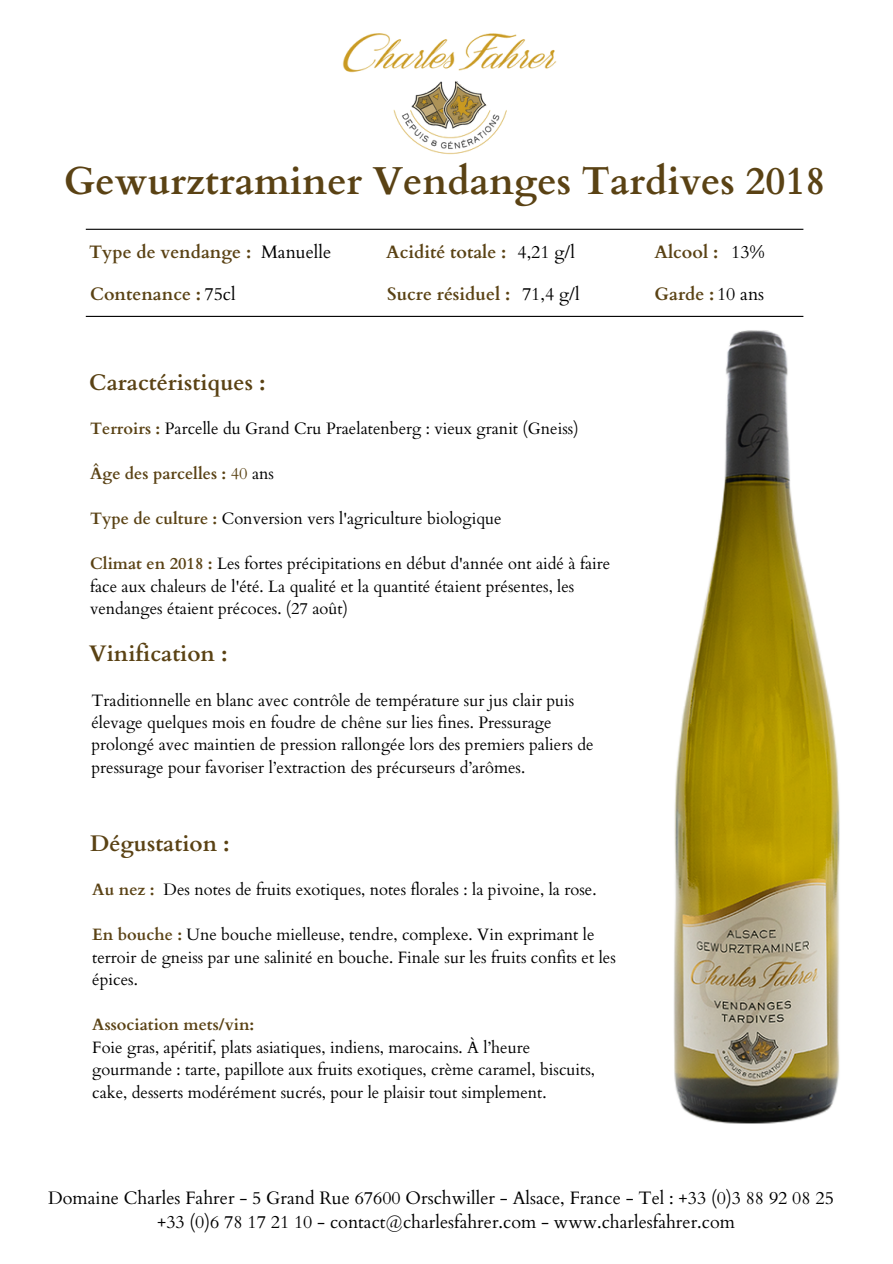
<style>
.page{position:relative;width:893px;height:1264px;background:#fff}
.page>*{position:absolute;margin:0;border:0;box-sizing:border-box;transform-origin:0 0}
.t1{font:700 39px "Cardo";color:#5a4214}
.t2{font:700 22.5px "Cardo";color:#5a4214}
.t3{font:18px/24.8px "Cardo";color:#000;text-align:center}
.t4{font:700 18px "Cardo";color:#5a4214}
.t5{font:16.5px/22.5px "Cardo";color:#000}
.t6{font:700 16.5px "Cardo";color:#5a4214}
.s1{font-weight:400;color:#000}
.s2{font-weight:700;color:#5a4214}
.s3{font-weight:400}
</style>
<div class="page">
<img style="left:333px;top:315px;width:507px;height:809px">
<hr style="left:86px;top:229px;width:717px;height:1px;background:#000">
<hr style="left:86px;top:316px;width:717px;height:1px;background:#000">
<img style="left:342px;top:33px;width:215px;height:122px">
<h1 class="t1" style="left:64px;top:156px;width:762px">Gewurztraminer Vendanges Tardives 2018</h1>
<p class="t4" style="left:89px;top:240px;width:164px">Type de vendange :</p>
<p class="t4" style="left:386px;top:240px;width:122px">Acidité totale :</p>
<p class="t4" style="left:654px;top:240px;width:65px">Alcool :</p>
<p class="t4" style="left:387px;top:282px;width:125px">Sucre résiduel :</p>
<p class="t4" style="left:654px;top:282px;width:111px">Garde :<span class="s1">10 ans</span></p>
<p class="t3" style="left:261px;top:239px;width:72px">Manuelle</p>
<p class="t3" style="left:517px;top:239px;width:59px">4,21 g/l</p>
<p class="t3" style="left:731px;top:239px;width:35px">13%</p>
<p class="t3" style="left:522px;top:282px;width:59px">71,4 g/l</p>
<p class="t4" style="left:90px;top:282px;width:147px">Contenance : <span class="s1">75cl</span></p>
<h2 class="t2" style="left:89px;top:367px;width:178px">Caractéristiques :</h2>
<p class="t5" style="left:90px;top:418px;width:490px"><span class="s2">Terroirs :</span> Parcelle du Grand Cru Praelatenberg : vieux granit (Gneiss)</p>
<p class="t6" style="left:90px;top:463px;width:185px">Âge des parcelles : <span class="s3">40</span> <span class="s1">ans</span></p>
<p class="t5" style="left:90px;top:508px;width:413px"><span class="s2">Type de culture :</span> Conversion vers l'agriculture biologique</p>
<p class="t5" style="left:90px;top:553px;width:521px"><span class="s2">Climat en 2018 :</span> Les fortes précipitations en début d'année ont aidé à faire face aux chaleurs de l'été. La qualité et la quantité étaient présentes, les vendanges étaient précoces. (27 août)</p>
<h2 class="t2" style="left:89px;top:638px;width:140px">Vinification :</h2>
<p class="t5" style="left:91px;top:689px;width:503px">Traditionnelle en blanc avec contrôle de température sur jus clair puis élevage quelques mois en foudre de chêne sur lies fines. Pressurage prolongé avec maintien de pression rallongée lors des premiers paliers de pressurage pour favoriser l’extraction des précurseurs d’arômes.</p>
<h2 class="t2" style="left:90px;top:828px;width:141px">Dégustation :</h2>
<p class="t5" style="left:92px;top:878px;width:505px"><span class="s2">Au nez :</span> Des notes de fruits exotiques, notes florales : la pivoine, la rose.</p>
<p class="t5" style="left:92px;top:923px;width:525px"><span class="s2">En bouche :</span> Une bouche mielleuse, tendre, complexe. Vin exprimant le terroir de gneiss par une salinité en bouche. Finale sur les fruits confits et les épices.</p>
<p class="t6" style="left:92px;top:1013px;width:164px">Association mets/vin:</p>
<p class="t5" style="left:92px;top:1036px;width:504px">Foie gras, apéritif, plats asiatiques, indiens, marocains. À l’heure gourmande : tarte, papillote aux fruits exotiques, crème caramel, biscuits, cake, desserts modérément sucrés, pour le plaisir tout simplement.</p>
<p class="t3" style="left:48px;top:1185px;width:787px">Domaine Charles Fahrer - 5 Grand Rue 67600 Orschwiller - Alsace, France - Tel : +33 (0)3 88 92 08 25 +33 (0)6 78 17 21 10 - contact@charlesfahrer.com - www.charlesfahrer.com</p>
</div>
